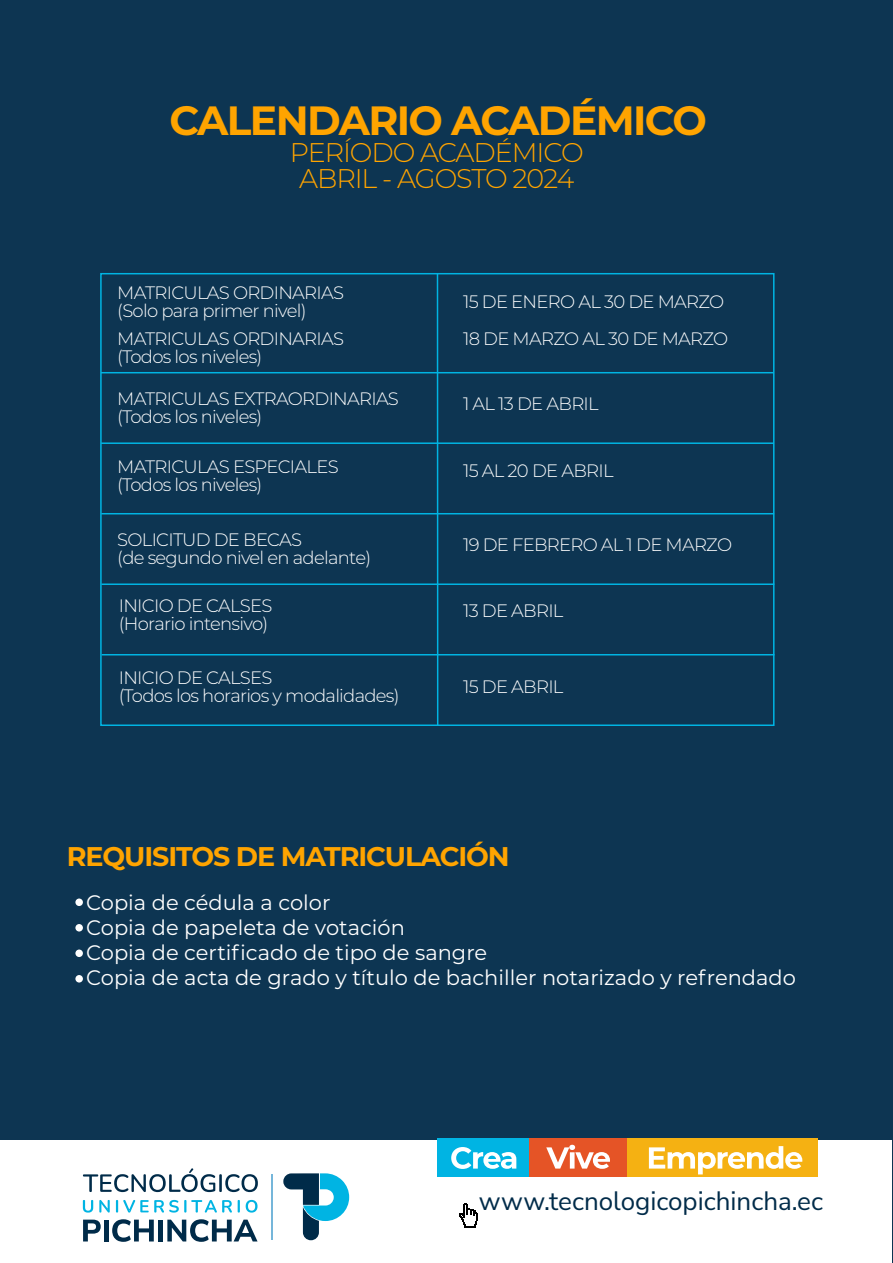
<style>
.page{position:relative;width:893px;height:1263px;background:#0d3552}
.page>*{position:absolute;margin:0;border:0;box-sizing:border-box;transform-origin:0 0}
.t1{font:700 40.8px "Montserrat";letter-spacing:-.04em;color:#ffa400}
.t2{font:300 27px/25.5px "Montserrat";letter-spacing:-.04em;color:#ffa400;text-align:center}
.t3{font:700 27px "Montserrat";letter-spacing:-.04em;color:#ffa400}
.t4{font:25.95px "Nunito Sans";color:#002b49}
.t5{font:21px/25.2px "Montserrat";color:#fff}
.t6{font:300 18px/18px "Montserrat";letter-spacing:-.04em;color:#fff}
</style>
<div class="page">
<div style="left:0;top:1140px;width:891px;height:123px;background:#fff"></div>
<hr style="left:271px;top:1174px;width:2px;height:65px;background:#75b6da">
<svg style="left:83px;top:1200px;width:10px;height:12px"></svg>
<svg style="left:99px;top:1200px;width:11px;height:12px"></svg>
<svg style="left:116px;top:1200px;width:116px;height:12px"></svg>
<svg style="left:238px;top:1200px;width:2px;height:12px"></svg>
<svg style="left:246px;top:1200px;width:12px;height:12px"></svg>
<svg style="left:83px;top:1168px;width:175px;height:24px"></svg>
<svg style="left:83px;top:1219px;width:18px;height:22px"></svg>
<hr style="left:104px;top:1219px;width:4px;height:22px;background:#002b49">
<svg style="left:112px;top:1219px;width:42px;height:23px"></svg>
<div style="left:158px;top:1219px;width:5px;height:22px;background:#002b49"></div>
<svg style="left:167px;top:1219px;width:91px;height:23px"></svg>
<svg style="left:283px;top:1173px;width:66px;height:67px"></svg>
<svg style="left:459px;top:1203px;width:19px;height:24px"></svg>
<div style="left:437px;top:1138px;width:92px;height:39px;background:#00b4e3"></div>
<div style="left:529px;top:1138px;width:98px;height:39px;background:#e55426"></div>
<div style="left:627px;top:1138px;width:191px;height:39px;background:#f5b112"></div>
<svg style="left:451px;top:1147px;width:65px;height:22px"></svg>
<svg style="left:546px;top:1145px;width:64px;height:24px"></svg>
<svg style="left:649px;top:1146px;width:153px;height:28px"></svg>
<div style="left:100px;top:273px;width:674px;height:453px;border:2px solid #00b4e3"></div>
<hr style="left:101px;top:372px;width:673px;height:1px;background:#00b4e3">
<hr style="left:101px;top:442px;width:673px;height:2px;background:#00b4e3">
<hr style="left:101px;top:513px;width:673px;height:1px;background:#00b4e3">
<hr style="left:101px;top:583px;width:673px;height:2px;background:#00b4e3">
<hr style="left:102px;top:654px;width:672px;height:1px;background:#00b4e3">
<hr style="left:437px;top:274px;width:1px;height:451px;background:#00b4e3">
<div style="left:75px;top:898px;width:8px;height:8px;background:#fff;border-radius:50%"></div>
<div style="left:75px;top:924px;width:8px;height:7px;background:#fff;border-radius:50%"></div>
<div style="left:75px;top:949px;width:8px;height:8px;background:#fff;border-radius:50%"></div>
<div style="left:75px;top:975px;width:8px;height:7px;background:#fff;border-radius:50%"></div>
<h1 class="t1" style="left:169px;top:91px;width:539px">CALENDARIO ACADÉMICO</h1>
<h2 class="t2" style="left:290px;top:139px;width:296px">PERÍODO ACADÉMICO<br>ABRIL - AGOSTO 2024</h2>
<p class="t6" style="left:117px;top:283px;width:228px">MATRICULAS ORDINARIAS</p>
<p class="t6" style="left:117px;top:301px;width:191px">(Solo para primer nivel)</p>
<p class="t6" style="left:117px;top:329px;width:228px">MATRICULAS ORDINARIAS (Todos los niveles)</p>
<p class="t6" style="left:117px;top:389px;width:283px">MATRICULAS EXTRAORDINARIAS (Todos los niveles)</p>
<p class="t6" style="left:117px;top:457px;width:223px">MATRICULAS ESPECIALES (Todos los niveles)</p>
<p class="t6" style="left:117px;top:530px;width:255px">SOLICITUD DE BECAS<br>(de segundo nivel en adelante)</p>
<p class="t6" style="left:119px;top:596px;width:155px">INICIO DE CALSES (Horario intensivo)</p>
<p class="t6" style="left:119px;top:668px;width:282px">INICIO DE CALSES<br>(Todos los horarios y modalidades)</p>
<p class="t6" style="left:463px;top:282px;width:267px;line-height:37.5px">15 DE ENERO AL 30 DE MARZO<br>18 DE MARZO AL 30 DE MARZO</p>
<p class="t6" style="left:463px;top:394px;width:137px">1 AL 13 DE ABRIL</p>
<p class="t6" style="left:463px;top:461px;width:152px">15 AL 20 DE ABRIL</p>
<p class="t6" style="left:463px;top:535px;width:271px">19 DE FEBRERO AL 1 DE MARZO</p>
<p class="t6" style="left:463px;top:601px;width:102px">13 DE ABRIL</p>
<p class="t6" style="left:463px;top:677px;width:102px">15 DE ABRIL</p>
<h2 class="t3" style="left:67px;top:837px;width:444px">REQUISITOS DE MATRICULACIÓN</h2>
<p class="t5" style="left:86px;top:889px;width:711px">Copia de cédula a color<br>Copia de papeleta de votación<br>Copia de certificado de tipo de sangre<br>Copia de acta de grado y título de bachiller notarizado y refrendado</p>
<h3 class="t4" style="left:479px;top:1183px;width:346px">www.tecnologicopichincha.ec</h3>
</div>
